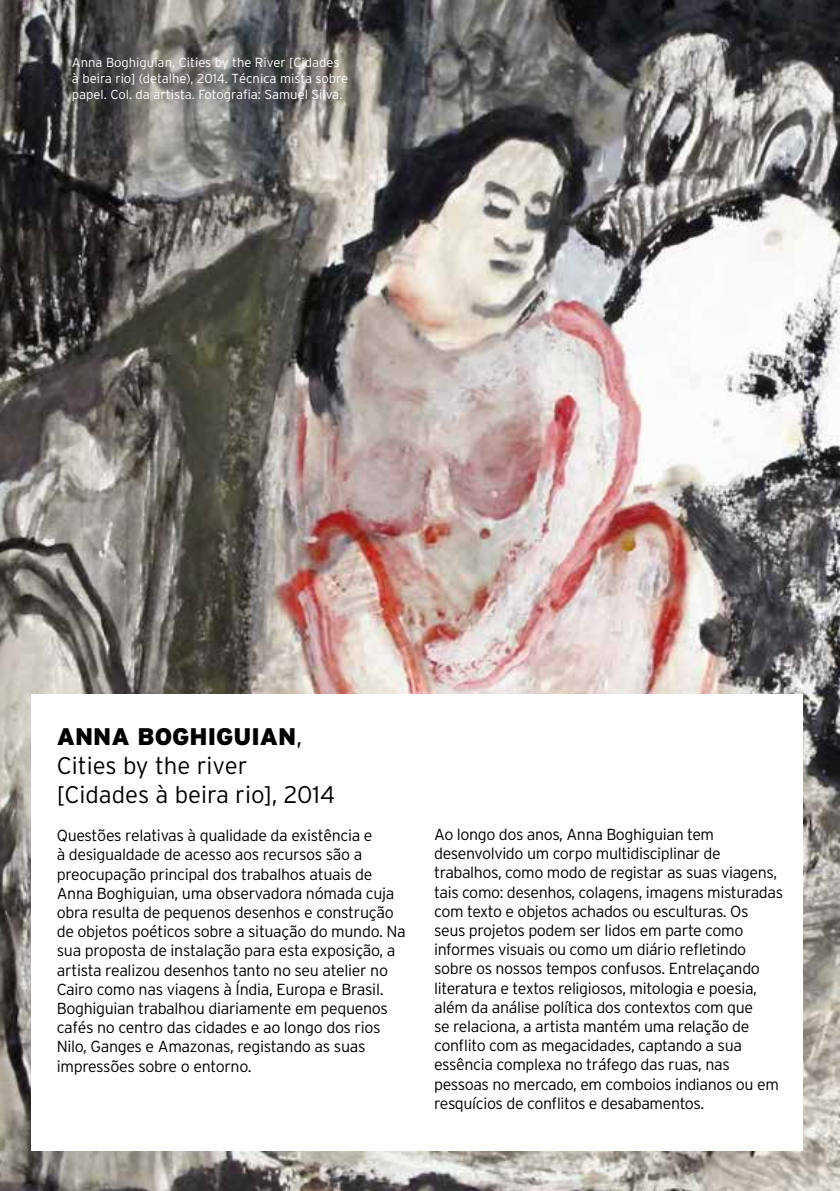
<style>
.page{position:relative;width:840px;height:1191px;background:#fff}
.page>*{position:absolute;margin:0;border:0;box-sizing:border-box;transform-origin:0 0}
.t1{font:300 24px/28.8px "Interstate";color:#000}
.t2{font:300 16px/19.2px "Interstate";letter-spacing:-.025em;color:#000}
.t3{font:300 13px/15.6px "Interstate";color:#fff}
.s1{font-weight:900}
</style>
<div class="page">
<img style="left:0;top:0;width:839px;height:1191px">
<div style="left:31px;top:694px;width:771px;height:457px;background:#fff"></div>
<p class="t3" style="left:72px;top:55px;width:278px">Anna Boghiguian, Cities by the River [Cidades à beira rio] (detalhe), 2014. Técnica mista sobre papel. Col. da artista. Fotografia: Samuel Silva.</p>
<h1 class="t1" style="left:57px;top:722px;width:280px"><span class="s1">ANNA BOGHIGUIAN</span>,<br>Cities by the river [Cidades à beira rio], 2014</h1>
<p class="t2" style="left:57px;top:826px;width:350px">Questões relativas à qualidade da existência e<br>à desigualdade de acesso aos recursos são a preocupação principal dos trabalhos atuais de Anna Boghiguian, uma observadora nómada cuja obra resulta de pequenos desenhos e construção de objetos poéticos sobre a situação do mundo. Na sua proposta de instalação para esta exposição, a artista realizou desenhos tanto no seu atelier no Cairo como nas viagens à Índia, Europa e Brasil.<br>Boghiguian trabalhou diariamente em pequenos cafés no centro das cidades e ao longo dos rios Nilo, Ganges e Amazonas, registando as suas impressões sobre o entorno.</p>
<p class="t2" style="left:434px;top:824px;width:350px">Ao longo dos anos, Anna Boghiguian tem desenvolvido um corpo multidisciplinar de trabalhos, como modo de registar as suas viagens, tais como: desenhos, colagens, imagens misturadas com texto e objetos achados ou esculturas. Os seus projetos podem ser lidos em parte como informes visuais ou como um diário refletindo sobre os nossos tempos confusos. Entrelaçando literatura e textos religiosos, mitologia e poesia, além da análise política dos contextos com que<br>se relaciona, a artista mantém uma relação de conflito com as megacidades, captando a sua essência complexa no tráfego das ruas, nas pessoas no mercado, em comboios indianos ou em resquícios de conflitos e desabamentos.</p>
</div>
